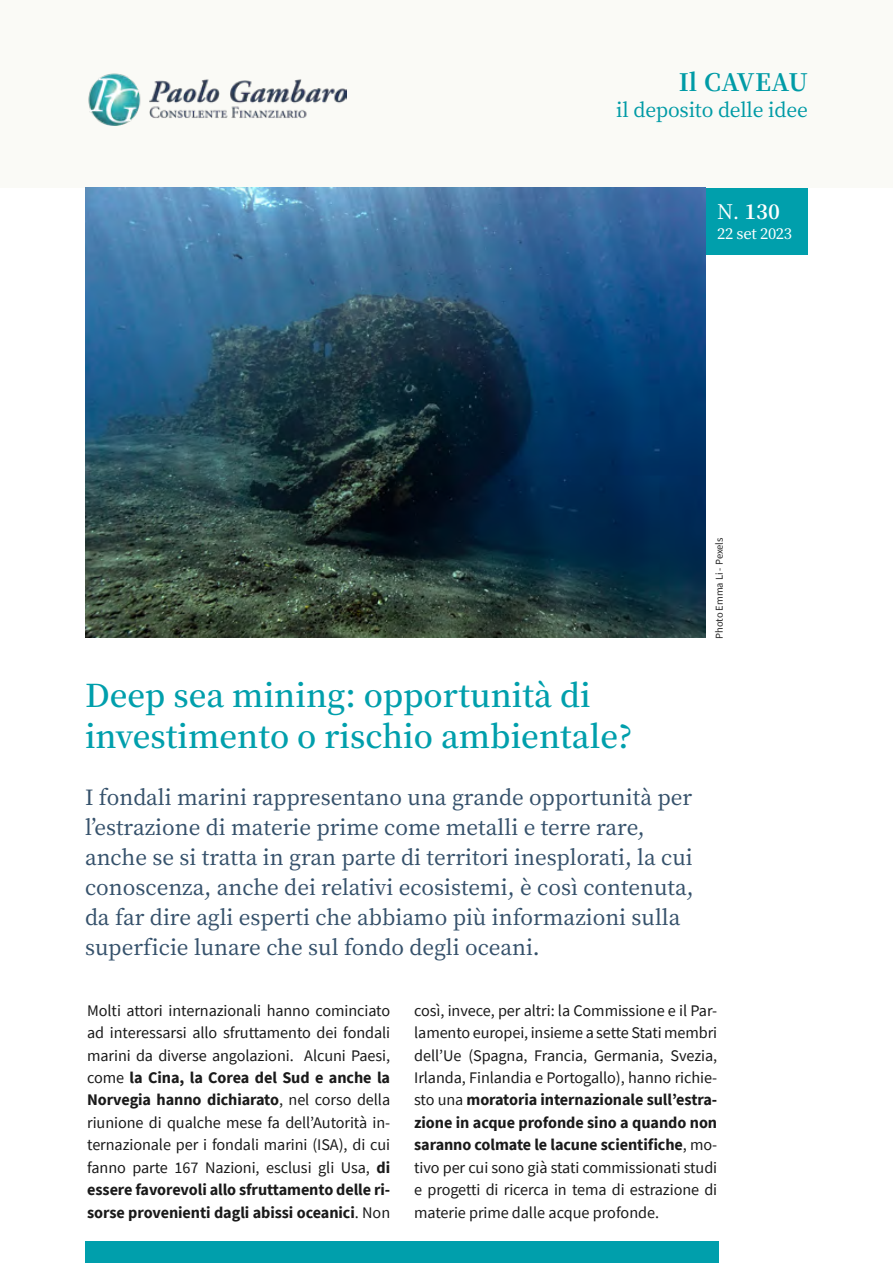
<style>
.page{position:relative;width:893px;height:1263px;background:#fff}
.page>*{position:absolute;margin:0;border:0;box-sizing:border-box;transform-origin:0 0}
.t1{font:600 31.5px/40.5px "Noto Serif JP";color:#009fac}
.t2{font:700 24px "Noto Serif JP";letter-spacing:.02em;color:#009fac}
.t3{font:500 21px/30px "Noto Serif JP";color:#35516b}
.t4{font:700 20.25px "Noto Serif JP";color:#fff}
.t5{font:500 19.5px "Noto Serif JP";letter-spacing:-.01em;color:#009fac}
.t6{font:16.2px/22.4px "Source Sans Pro";letter-spacing:-.005em;color:#1a1a1a;text-align:justify}
.t7{font:500 15px "Noto Serif JP";letter-spacing:-.02em;color:#fff}
.t8{font:10.5px "Source Sans Pro";color:#262626}
.s1{font-weight:400}
.s2{font-weight:700}
</style>
<div class="page">
<div style="left:0;top:0;width:893px;height:188px;background:#fafaf6"></div>
<div style="left:706px;top:188px;width:102px;height:66px;background:#009fac"></div>
<div style="left:85px;top:1242px;width:633px;height:21px;background:#009fac"></div>
<img style="left:88px;top:73px;width:258px;height:52px">
<img style="left:85px;top:188px;width:621px;height:450px">
<h2 class="t2" style="left:678px;top:68px;width:131px">Il CAVEAU</h2>
<p class="t5" style="left:616px;top:99px;width:193px">il deposito delle idee</p>
<p class="t4" style="left:717px;top:200px;width:64px"><span class="s1">N.</span> 130</p>
<p class="t7" style="left:717px;top:225px;width:76px">22 set 2023</p>
<h1 class="t1" style="left:85px;top:676px;width:549px">Deep sea mining: opportunità di investimento o rischio ambientale?</h1>
<p class="t3" style="left:85px;top:782px;width:610px">I fondali marini rappresentano una grande opportunità per l’estrazione di materie prime come metalli e terre rare, anche se si tratta in gran parte di territori inesplorati, la cui conoscenza, anche dei relativi ecosistemi, è così contenuta, da far dire agli esperti che abbiamo più informazioni sulla superficie lunare che sul fondo degli oceani.</p>
<p class="t8" style="left:713px;top:639px;width:103px;rotate:-90deg">Photo Emma Li - Pexels</p>
<p class="t6" style="left:87px;top:999px;width:305px">Molti attori internazionali hanno cominciato ad interessarsi allo sfruttamento dei fondali marini da diverse angolazioni. Alcuni Paesi, come <span class="s2">la Cina, la Corea del Sud e anche la Norvegia hanno dichiarato</span>, nel corso della riunione di qualche mese fa dell’Autorità in&shy;ternazionale per i fondali marini (ISA), di cui fanno parte 167 Nazioni, esclusi gli Usa, <span class="s2">di essere favorevoli allo sfruttamento delle ri&shy;sorse provenienti dagli abissi oceanici</span>. Non</p>
<p class="t6" style="left:414px;top:999px;width:305px">così, invece, per altri: la Commissione e il Par&shy;lamento europei, insieme a sette Stati membri dell’Ue (Spagna, Francia, Germania, Svezia, Irlanda, Finlandia e Portogallo), hanno richie&shy;sto una <span class="s2">moratoria internazionale sull’estra&shy;zione in acque profonde sino a quando non saranno colmate le lacune scientifiche</span>, mo&shy;tivo per cui sono già stati commissionati studi e progetti di ricerca in tema di estrazione di materie prime dalle acque profonde.</p>
</div>
